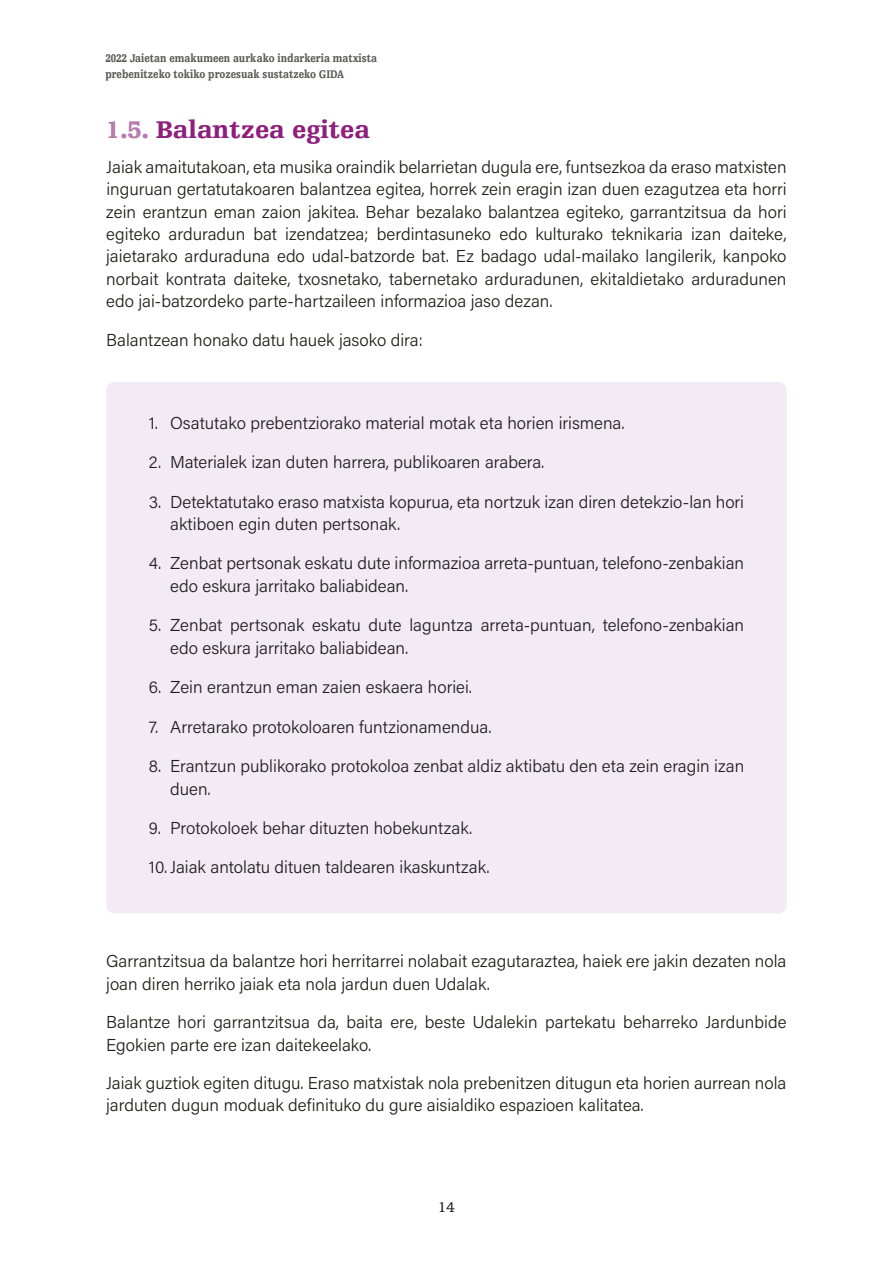
<style>
.page{position:relative;width:893px;height:1263px;background:#fff}
.page>*{position:absolute;margin:0;border:0;box-sizing:border-box;transform-origin:0 0}
.t1{font:900 25.5px "Egyptienne FLT Std";color:#8e1f7c}
.t2{font:17.25px/22.5px "Acumin Variable Concept";color:#1d1d1b}
.t3{font:15px "Egyptienne FLT Std";color:#1d1d1b}
.t4{font:900 11.7px/15.1px "Egyptienne FLT Std";color:#575756;scale:.83 1}
.s1{color:#b77bae}
</style>
<div class="page">
<div style="left:106px;top:382px;width:681px;height:531px;background:#f2eaf4;border-radius:9px"></div>
<p class="t4" style="left:105px;top:51px;width:329px">2022 Jaietan emakumeen aurkako indarkeria matxista prebenitzeko tokiko prozesuak sustatzeko GIDA</p>
<h1 class="t1" style="left:106px;top:115px;width:265px"><span class="s1">1.5.</span> Balantzea egitea</h1>
<p class="t2" style="left:106px;top:155px;width:682px;text-align:justify">Jaiak amaitutakoan, eta musika oraindik belarrietan dugula ere, funtsezkoa da eraso matxisten inguruan gertatutakoaren balantzea egitea, horrek zein eragin izan duen ezagutzea eta horri zein erantzun eman zaion jakitea. Behar bezalako balantzea egiteko, garrantzitsua da hori egiteko arduradun bat izendatzea; berdintasuneko edo kulturako teknikaria izan daiteke, jaietarako arduraduna edo udal-batzorde bat. Ez badago udal-mailako langilerik, kanpoko norbait kontrata daiteke, txosnetako, tabernetako arduradunen, ekitaldietako arduradunen edo jai-batzordeko parte-hartzaileen informazioa jaso dezan.</p>
<p class="t2" style="left:106px;top:328px;width:318px">Balantzean honako datu hauek jasoko dira:</p>
<p class="t2" style="left:149px;top:411px;width:477px">1. Osatutako prebentziorako material motak eta horien irismena.</p>
<p class="t2" style="left:149px;top:450px;width:397px">2. Materialek izan duten harrera, publikoaren arabera.</p>
<p class="t2" style="left:170px;top:490px;width:576px;text-indent:-21px">3. Detektatutako eraso matxista kopurua, eta nortzuk izan diren detekzio-lan hori aktiboen egin duten pertsonak.</p>
<p class="t2" style="left:170px;top:552px;width:576px;text-indent:-21px">4. Zenbat pertsonak eskatu dute informazioa arreta-puntuan, telefono-zenbakian edo eskura jarritako baliabidean.</p>
<p class="t2" style="left:170px;top:613px;width:576px;text-indent:-21px">5. Zenbat pertsonak eskatu dute laguntza arreta-puntuan, telefono-zenbakian edo eskura jarritako baliabidean.</p>
<p class="t2" style="left:149px;top:675px;width:325px">6. Zein erantzun eman zaien eskaera horiei.</p>
<p class="t2" style="left:149px;top:715px;width:344px">7. Arretarako protokoloaren funtzionamendua.</p>
<p class="t2" style="left:170px;top:754px;width:576px;text-indent:-21px">8. Erantzun publikorako protokoloa zenbat aldiz aktibatu den eta zein eragin izan duen.</p>
<p class="t2" style="left:149px;top:816px;width:325px">9. Protokoloek behar dituzten hobekuntzak.</p>
<p class="t2" style="left:149px;top:855px;width:342px">10. Jaiak antolatu dituen taldearen ikaskuntzak.</p>
<p class="t2" style="left:106px;top:949px;width:682px">Garrantzitsua da balantze hori herritarrei nolabait ezagutaraztea, haiek ere jakin dezaten nola joan diren herriko jaiak eta nola jardun duen Udalak.</p>
<p class="t2" style="left:106px;top:1010px;width:682px">Balantze hori garrantzitsua da, baita ere, beste Udalekin partekatu beharreko Jardunbide<br>Egokien parte ere izan daitekeelako.</p>
<p class="t2" style="left:106px;top:1071px;width:682px">Jaiak guztiok egiten ditugu. Eraso matxistak nola prebenitzen ditugun eta horien aurrean nola jarduten dugun moduak definituko du gure aisialdiko espazioen kalitatea.</p>
<p class="t3" style="left:438px;top:1199px;width:18px">14</p>
</div>
